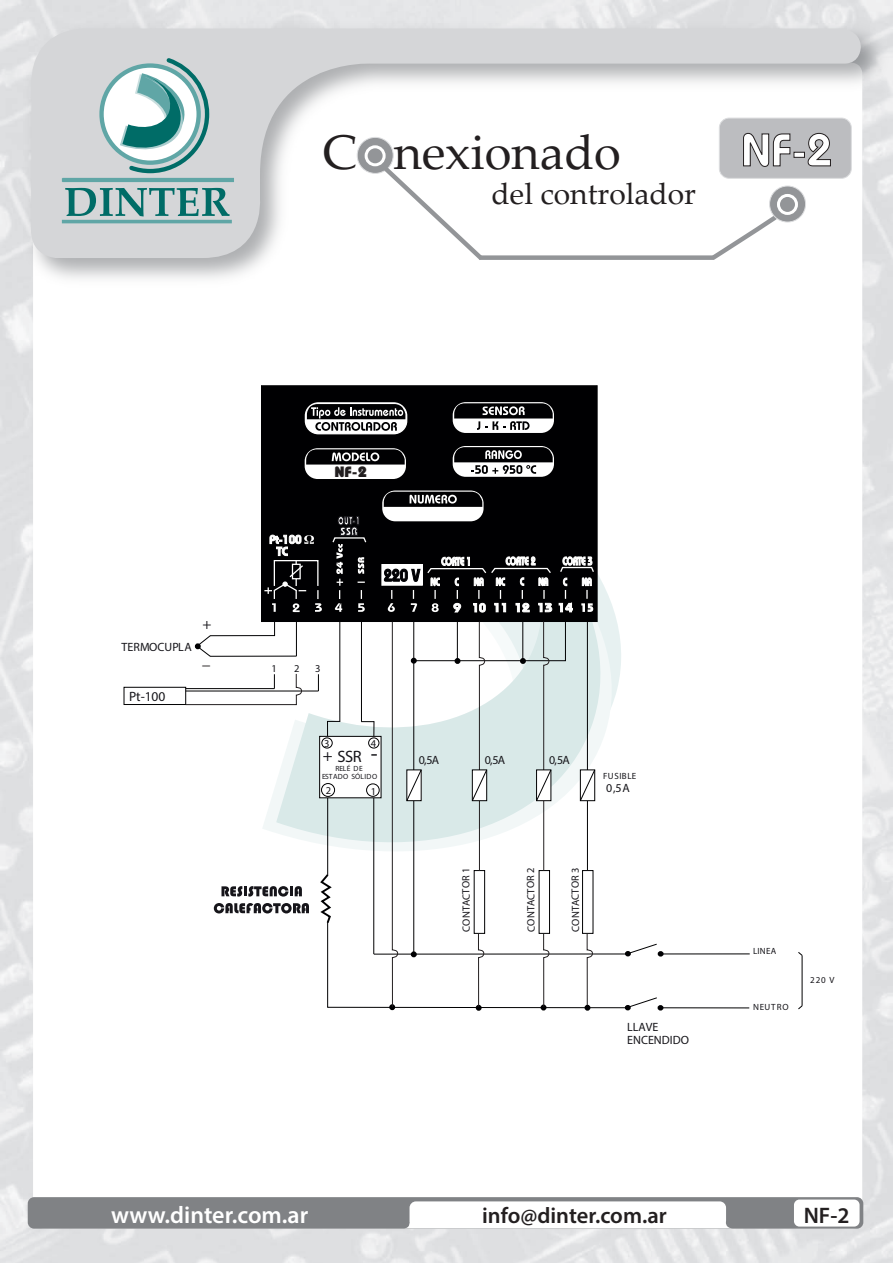
<style>
.page{position:relative;width:893px;height:1263px;background:#fff}
.page>*{position:absolute;margin:0;border:0;box-sizing:border-box;transform-origin:0 0}
.t1{font:48.75px "Palatino Linotype";color:#231f20}
.t2{font:600 45.6px "Bauhaus Std";color:#fff}
.t3{font:30px "Palatino Linotype";color:#231f20}
.t4{font:600 24px "Myriad Pro";color:#fff}
.t5{font:600 22.5px "Myriad Pro";color:#231f20}
.t6{font:16.5px "Myriad Pro";color:#16151a}
.t7{font:800 15px "Bauhaus Std";color:#231f20}
.t8{font:15px "Myriad Pro";color:#16151a}
.t9{font:15px "Myriad Pro";color:#231f20}
.t10{font:13.5px "Myriad Pro";color:#16151a}
.t11{font:12px/13.5px "Myriad Pro";color:#16151a}
.t12{font:10.5px "Myriad Pro";letter-spacing:-.01em;color:#16151a}
.t13{font:9px "Myriad Pro";letter-spacing:.075em;color:#16151a}
.t14{font:9px "Myriad Pro";letter-spacing:.05em;color:#16151a}
.t15{font:7.5px/7.5px "Myriad Pro";letter-spacing:.035em;color:#16151a;text-align:center}
.s1{font-size:22.5px}
</style>
<div class="page">
<svg style="left:30px;top:29px;width:831px;height:229px;fill:#d5d6d8"></svg>
<svg style="left:102px;top:66px;width:97px;height:97px"></svg>
<svg style="left:120px;top:55px;width:91px;height:120px"></svg>
<hr style="left:62px;top:178px;width:172px;height:4px;background:#60a6a6">
<svg style="left:65px;top:188px;width:165px;height:28px;background:#82adac"></svg>
<hr style="left:62px;top:220px;width:170px;height:3px;background:#60a6a6">
<svg style="left:276px;top:434px;width:341px;height:409px"></svg>
<div style="left:719px;top:118px;width:132px;height:60px;background:#bcbdc0;border-radius:10px"></div>
<div style="left:719px;top:118px;width:133px;height:61px;border:1px solid #dcdddf;border-radius:10px"></div>
<div style="left:793px;top:152px;width:12px;height:6px;border:1px solid #231f20"></div>
<svg style="left:807px;top:132px;width:24px;height:35px"></svg>
<div style="left:28px;top:1197px;width:835px;height:32px;background:#808285;border-radius:6px"></div>
<div style="left:794px;top:1199px;width:66px;height:27px;background:#fff;border-radius:5px"></div>
<div style="left:406px;top:1201px;width:324px;height:27px;background:#fff"></div>
<svg style="left:770px;top:186px;width:36px;height:36px"></svg>
<div style="left:769px;top:186px;width:37px;height:36px;border:1px solid #dcdddf;border-radius:50%"></div>
<svg style="left:778px;top:195px;width:18px;height:18px"></svg>
<div style="left:777px;top:194px;width:21px;height:21px;border:3px solid #fff;border-radius:50%"></div>
<div style="left:357px;top:137px;width:36px;height:36px;background:#939598;border-radius:50%"></div>
<div style="left:357px;top:137px;width:37px;height:37px;border:1px solid #dcdddf;border-radius:50%"></div>
<div style="left:365px;top:145px;width:21px;height:21px;border:3px solid #fff;border-radius:50%"></div>
<svg style="left:378px;top:132px;width:413px;height:133px"></svg>
<div style="left:261px;top:386px;width:336px;height:235px;background:#000002"></div>
<div style="left:261px;top:385px;width:336px;height:237px;border:1px solid #000002"></div>
<div style="left:453px;top:402px;width:101px;height:31px;background:#fff;border-radius:13px"></div>
<div style="left:453px;top:446px;width:101px;height:31px;background:#fff;border-radius:13px"></div>
<div style="left:305px;top:403px;width:102px;height:31px;background:#fff;border-radius:13px"></div>
<div style="left:305px;top:402px;width:102px;height:32px;border:1px solid #fff;border-radius:13px"></div>
<svg style="left:307px;top:404px;width:98px;height:27px"></svg>
<div style="left:305px;top:448px;width:101px;height:31px;background:#fff;border-radius:13px"></div>
<svg style="left:306px;top:449px;width:99px;height:16px;background:#323234"></svg>
<svg style="left:454px;top:403px;width:99px;height:27px"></svg>
<svg style="left:454px;top:447px;width:99px;height:27px"></svg>
<div style="left:382px;top:490px;width:102px;height:31px;background:#fff;border-radius:13px"></div>
<svg style="left:384px;top:492px;width:98px;height:15px"></svg>
<svg style="left:388px;top:590px;width:7px;height:22px"></svg>
<svg style="left:411px;top:590px;width:6px;height:22px"></svg>
<svg style="left:384px;top:566px;width:36px;height:3px"></svg>
<div style="left:382px;top:564px;width:40px;height:21px;border:1px solid #fff"></div>
<svg style="left:384px;top:569px;width:36px;height:14px"></svg>
<svg style="left:427px;top:556px;width:125px;height:56px"></svg>
<svg style="left:559px;top:556px;width:35px;height:56px"></svg>
<svg style="left:264px;top:535px;width:58px;height:77px"></svg>
<svg style="left:332px;top:516px;width:35px;height:96px"></svg>
<hr style="left:296px;top:621px;width:1px;height:35px;background:#000002">
<hr style="left:210px;top:656px;width:86px;height:1px;background:#000002">
<svg style="left:195px;top:620px;width:80px;height:37px"></svg>
<div style="left:124px;top:687px;width:62px;height:18px;border:1px solid #000002"></div>
<hr style="left:186px;top:690px;width:132px;height:1px;background:#000002">
<hr style="left:802px;top:955px;width:1px;height:51px;background:#000002">
<svg style="left:221px;top:886px;width:81px;height:10px"></svg>
<svg style="left:214px;top:903px;width:95px;height:10px"></svg>
<svg style="left:185px;top:673px;width:117px;height:32px"></svg>
<svg style="left:318px;top:620px;width:432px;height:391px"></svg>
<hr style="left:522px;top:622px;width:1px;height:37px;background:#000002">
<hr style="left:457px;top:622px;width:1px;height:37px;background:#000002">
<p class="t1" style="left:323px;top:118px;width:300px">C nexionado</p>
<p class="t3" style="left:492px;top:173px;width:206px">del controlador</p>
<p class="t2" style="left:741px;top:122px;width:93px">NF-2</p>
<p class="t11" style="left:122px;top:640px;width:72px">TERMOCUPLA</p>
<p class="t10" style="left:129px;top:688px;width:38px">Pt-100</p>
<p class="t8" style="left:212px;top:635px;width:10px;rotate:-180deg">+</p>
<p class="t9" style="left:202px;top:656px;width:10px">−</p>
<p class="t7" style="left:334px;top:463px;width:34px">NF-2</p>
<p class="t12" style="left:272px;top:662px;width:7px">1</p>
<p class="t12" style="left:294px;top:662px;width:7px">2</p>
<p class="t12" style="left:315px;top:662px;width:7px">3</p>
<p class="t12" style="left:324px;top:737px;width:7px">3</p>
<p class="t12" style="left:371px;top:737px;width:7px">4</p>
<p class="t6" style="left:323px;top:746px;width:56px">+ SSR <span class="s1">-</span></p>
<p class="t11" style="left:485px;top:752px;width:22px">0,5A</p>
<p class="t11" style="left:549px;top:752px;width:22px">0,5A</p>
<p class="t11" style="left:419px;top:752px;width:22px">0,5A</p>
<p class="t15" style="left:322px;top:765px;width:57px">RELÉ DE<br>ESTADO SÓLIDO</p>
<p class="t12" style="left:326px;top:783px;width:7px">2</p>
<p class="t12" style="left:371px;top:785px;width:7px">1</p>
<p class="t14" style="left:603px;top:770px;width:34px">FUSIBLE</p>
<p class="t11" style="left:606px;top:781px;width:25px">0,5A</p>
<p class="t12" style="left:460px;top:931px;width:65px;rotate:-90deg">CONTACTOR 1</p>
<p class="t12" style="left:524px;top:931px;width:65px;rotate:-90deg">CONTACTOR 2</p>
<p class="t12" style="left:569px;top:931px;width:65px;rotate:-90deg">CONTACTOR 3</p>
<p class="t11" style="left:627px;top:1020px;width:63px">LLAVE<br>ENCENDIDO</p>
<p class="t13" style="left:753px;top:945px;width:25px">LINEA</p>
<p class="t13" style="left:753px;top:1001px;width:37px">NEUTRO</p>
<p class="t13" style="left:810px;top:974px;width:26px">220 V</p>
<p class="t4" style="left:111px;top:1199px;width:199px">www.dinter.com.ar</p>
<p class="t5" style="left:482px;top:1201px;width:186px">info@dinter.com.ar</p>
<p class="t5" style="left:804px;top:1201px;width:47px">NF-2</p>
</div>
